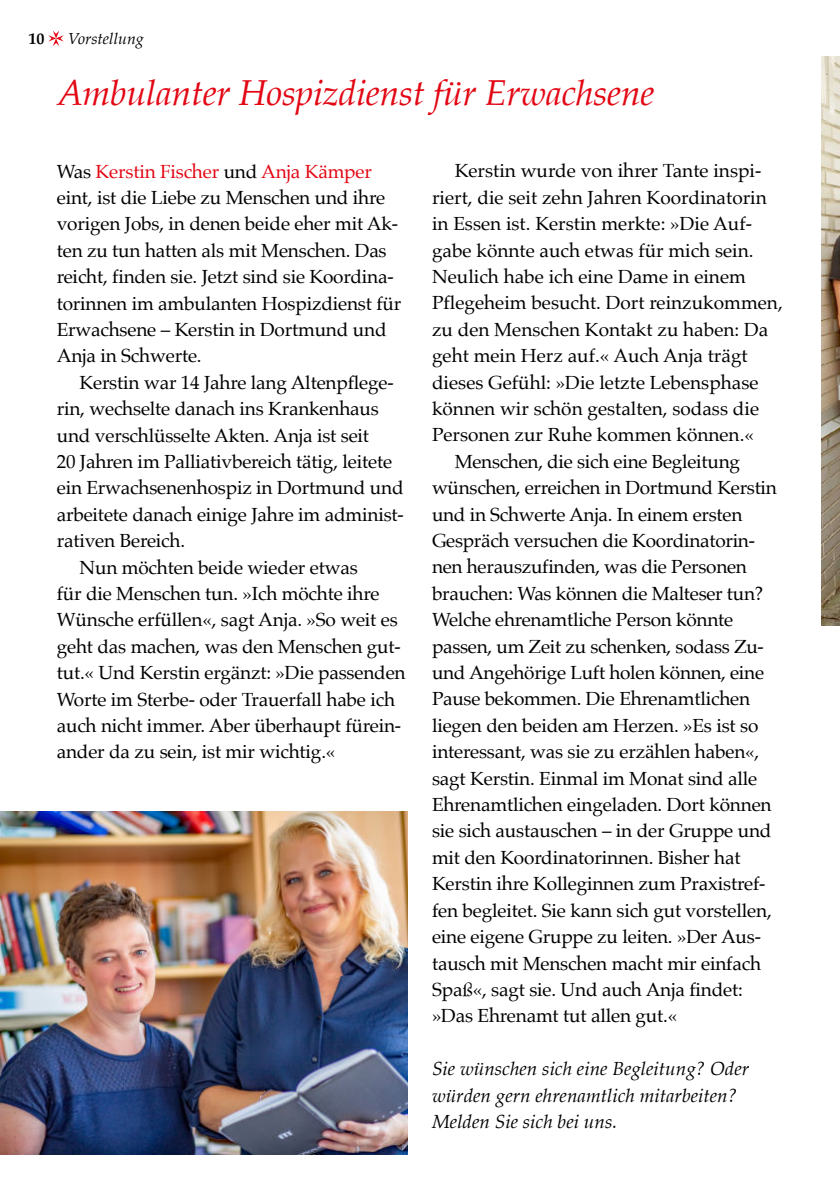
<style>
.page{position:relative;width:840px;height:1191px;background:#fff}
.page>*{position:absolute;margin:0;border:0;box-sizing:border-box;transform-origin:0 0}
.t1{font:italic 36px "Palatino";letter-spacing:-.01em;color:#e30613}
.t2{font:19px/26.4px "Palatino";letter-spacing:-.01em;color:#000}
.t3{font:italic 19px/26.4px "Palatino";color:#000}
.t4{font:italic 16px "Palatino";color:#000}
.t5{font:700 16px "Palatino";color:#000}
.s1{color:#e30613}
</style>
<div class="page">
<img style="left:821px;top:57px;width:18px;height:568px">
<img style="left:0;top:811px;width:408px;height:343px">
<svg style="left:48px;top:31px;width:16px;height:15px"></svg>
<p class="t5" style="left:28px;top:32px;width:18px">10</p>
<p class="t4" style="left:68px;top:31px;width:78px">Vorstellung</p>
<h1 class="t1" style="left:57px;top:77px;width:599px">Ambulanter Hospizdienst für Erwachsene</h1>
<p class="t2" style="left:57px;top:160px;width:346px">Was <span class="s1">Kerstin Fischer</span> und <span class="s1">Anja Kämper </span>eint, ist die Liebe zu Menschen und ihre vorigen Jobs, in denen beide eher mit Ak&shy;ten zu tun hatten als mit Menschen. Das reicht, finden sie. Jetzt sind sie Koordina&shy;torinnen im ambulanten Hospizdienst für Erwachsene – Kerstin in Dortmund und Anja in Schwerte.</p>
<p class="t2" style="left:79px;top:371px;width:315px">Kerstin war 14 Jahre lang Altenpflege-</p>
<p class="t2" style="left:57px;top:397px;width:323px">rin, wechselte danach ins Krankenhaus</p>
<p class="t2" style="left:57px;top:424px;width:314px">und verschlüsselte Akten. Anja ist seit</p>
<p class="t2" style="left:57px;top:450px;width:337px">20 Jahren im Palliativbereich tätig, leitete</p>
<p class="t2" style="left:57px;top:476px;width:348px">ein Erwachsenenhospiz in Dortmund und</p>
<p class="t2" style="left:57px;top:503px;width:348px">arbeitete danach einige Jahre im administ-</p>
<p class="t2" style="left:57px;top:529px;width:130px">rativen Bereich.</p>
<p class="t2" style="left:79px;top:555px;width:280px">Nun möchten beide wieder etwas</p>
<p class="t2" style="left:57px;top:582px;width:324px">für die Menschen tun. »Ich möchte ihre</p>
<p class="t2" style="left:57px;top:608px;width:342px">Wünsche erfüllen«, sagt Anja. »So weit es</p>
<p class="t2" style="left:57px;top:635px;width:345px">geht das machen, was den Menschen gut-</p>
<p class="t2" style="left:57px;top:661px;width:350px">tut.« Und Kerstin ergänzt: »Die passenden</p>
<p class="t2" style="left:57px;top:687px;width:340px">Worte im Sterbe- oder Trauerfall habe ich</p>
<p class="t2" style="left:57px;top:714px;width:346px">auch nicht immer. Aber überhaupt fürein-</p>
<p class="t2" style="left:57px;top:740px;width:280px">ander da zu sein, ist mir wichtig.«</p>
<p class="t2" style="left:454px;top:159px;width:308px">Kerstin wurde von ihrer Tante inspi-</p>
<p class="t2" style="left:432px;top:186px;width:336px">riert, die seit zehn Jahren Koordinatorin</p>
<p class="t2" style="left:432px;top:212px;width:321px">in Essen ist. Kerstin merkte: »Die Auf-</p>
<p class="t2" style="left:432px;top:239px;width:323px">gabe könnte auch etwas für mich sein.</p>
<p class="t2" style="left:432px;top:265px;width:315px">Neulich habe ich eine Dame in einem</p>
<p class="t2" style="left:432px;top:291px;width:352px">Pflegeheim besucht. Dort reinzukommen,</p>
<p class="t2" style="left:432px;top:318px;width:337px">zu den Menschen Kontakt zu haben: Da</p>
<p class="t2" style="left:432px;top:344px;width:317px">geht mein Herz auf.« Auch Anja trägt</p>
<p class="t2" style="left:432px;top:371px;width:328px">dieses Gefühl: »Die letzte Lebensphase</p>
<p class="t2" style="left:432px;top:397px;width:328px">können wir schön gestalten, sodass die</p>
<p class="t2" style="left:432px;top:423px;width:323px">Personen zur Ruhe kommen können.«</p>
<p class="t2" style="left:454px;top:450px;width:287px">Menschen, die sich eine Begleitung</p>
<p class="t2" style="left:432px;top:476px;width:346px">wünschen, erreichen in Dortmund Kerstin</p>
<p class="t2" style="left:432px;top:503px;width:312px">und in Schwerte Anja. In einem ersten</p>
<p class="t2" style="left:432px;top:529px;width:324px">Gespräch versuchen die Koordinatorin-</p>
<p class="t2" style="left:432px;top:555px;width:316px">nen herauszufinden, was die Personen</p>
<p class="t2" style="left:432px;top:582px;width:332px">brauchen: Was können die Malteser tun?</p>
<p class="t2" style="left:432px;top:608px;width:302px">Welche ehrenamtliche Person könnte</p>
<p class="t2" style="left:432px;top:634px;width:333px">passen, um Zeit zu schenken, sodass Zu-</p>
<p class="t2" style="left:432px;top:661px;width:333px">und Angehörige Luft holen können, eine</p>
<p class="t2" style="left:432px;top:687px;width:319px">Pause bekommen. Die Ehrenamtlichen</p>
<p class="t2" style="left:432px;top:714px;width:328px">liegen den beiden am Herzen. »Es ist so</p>
<p class="t2" style="left:432px;top:740px;width:328px">interessant, was sie zu erzählen haben«,</p>
<p class="t2" style="left:432px;top:766px;width:326px">sagt Kerstin. Einmal im Monat sind alle</p>
<p class="t2" style="left:432px;top:793px;width:341px">Ehrenamtlichen eingeladen. Dort können</p>
<p class="t2" style="left:432px;top:819px;width:341px">sie sich austauschen – in der Gruppe und</p>
<p class="t2" style="left:432px;top:846px;width:310px">mit den Koordinatorinnen. Bisher hat</p>
<p class="t2" style="left:432px;top:872px;width:335px">Kerstin ihre Kolleginnen zum Praxistref-</p>
<p class="t2" style="left:432px;top:898px;width:341px">fen begleitet. Sie kann sich gut vorstellen,</p>
<p class="t2" style="left:432px;top:925px;width:330px">eine eigene Gruppe zu leiten. »Der Aus-</p>
<p class="t2" style="left:432px;top:951px;width:330px">tausch mit Menschen macht mir einfach</p>
<p class="t2" style="left:432px;top:978px;width:312px">Spaß«, sagt sie. Und auch Anja findet:</p>
<p class="t2" style="left:432px;top:1004px;width:246px">»Das Ehrenamt tut allen gut.«</p>
<p class="t3" style="left:432px;top:1057px;width:318px">Sie wünschen sich eine Begleitung? Oder würden gern ehrenamtlich mitarbeiten?<br>Melden Sie sich bei uns.</p>
</div>
